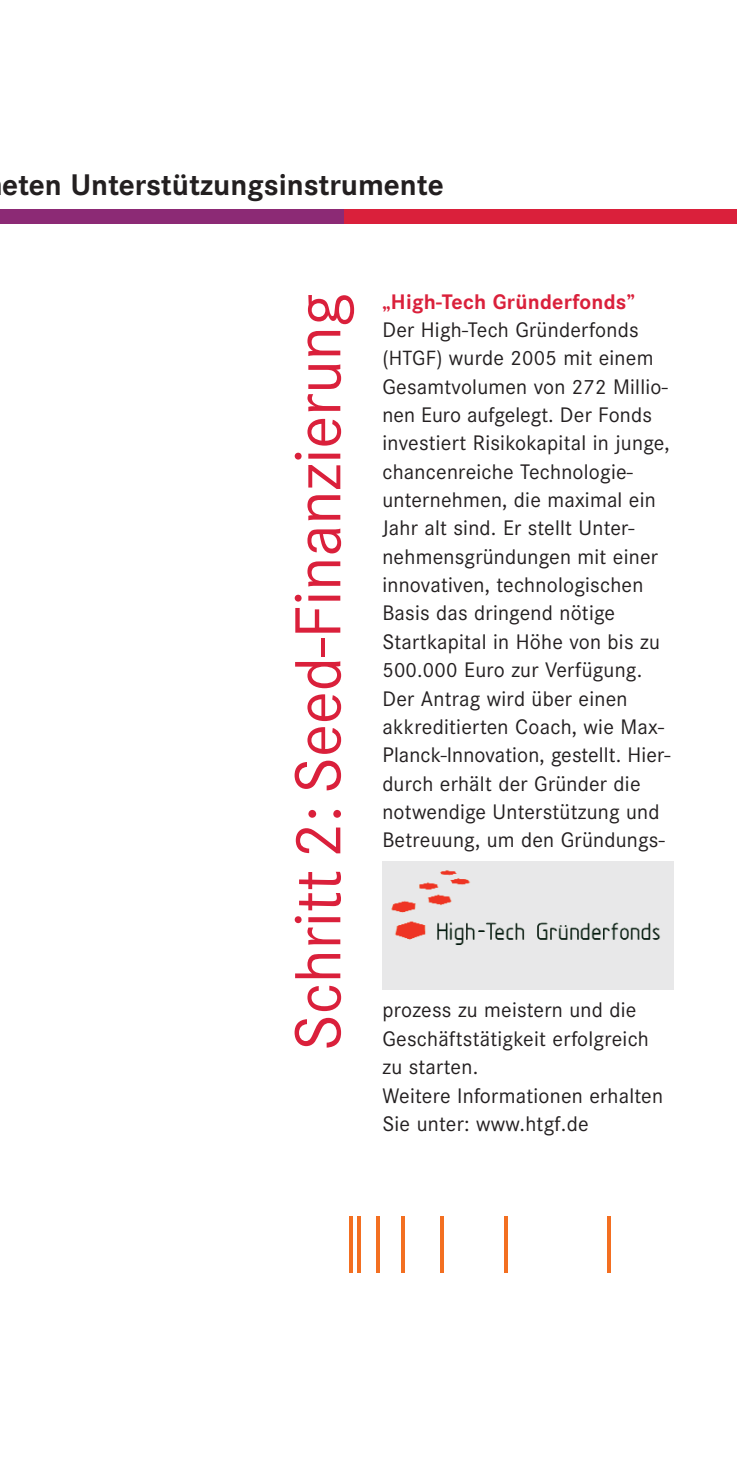
<style>
.page{position:relative;width:737px;height:1482px;background:#fff}
.page>*{position:absolute;margin:0;border:0;box-sizing:border-box;transform-origin:0 0}
.t1{font:67.5px "Corporate S";color:#da203b}
.t2{font:700 31px "Corporate S";color:#231f20}
.t3{font:22px/28.2px "Corporate S";letter-spacing:.01em;color:#231f20}
.t4{font:700 22px "Corporate S";letter-spacing:.01em;color:#da203b}
.s1{font-size:21.5px}
</style>
<div class="page">
<div style="left:0;top:209px;width:344px;height:14px;background:#8c2a75"></div>
<div style="left:344px;top:209px;width:393px;height:14px;background:#da203b"></div>
<img style="left:382px;top:861px;width:291px;height:128px">
<hr style="left:357px;top:1215px;width:3px;height:57px;background:#f36f21">
<hr style="left:376px;top:1215px;width:3px;height:57px;background:#f36f21">
<hr style="left:402px;top:1215px;width:3px;height:57px;background:#f36f21">
<hr style="left:441px;top:1215px;width:3px;height:57px;background:#f36f21">
<hr style="left:504px;top:1215px;width:3px;height:57px;background:#f36f21">
<hr style="left:608px;top:1215px;width:3px;height:57px;background:#f36f21">
<hr style="left:349px;top:1215px;width:3px;height:57px;background:#f36f21">
<h2 class="t2" style="left:2px;top:174px;width:443px">eten Unterstützungsinstrumente</h2>
<h1 class="t1" style="left:295px;top:1051px;width:759px;rotate:-90deg">Schritt 2: Seed-Finanzierung</h1>
<p class="t4" style="left:382px;top:294px;width:254px">„High-Tech Gründerfonds”</p>
<p class="t3" style="left:382px;top:318px;width:290px">Der High-Tech Gründerfonds (<span class="s1">HTGF</span>) wurde <span class="s1">2005</span> mit einem<br>Gesamtvolumen von <span class="s1">272</span> Millio - nen Euro aufgelegt. Der Fonds investiert Risikokapital in junge, chancenreiche Technologie - unternehmen, die maximal ein<br>Jahr alt sind. Er stellt Unter&shy;neh mensgründungen mit einer innovativen, technologischen<br>Basis das dringend nötige<br>Start kapital in Höhe von bis zu<br><span class="s1">500.000</span> Euro zur Verfügung.<br>Der Antrag wird über einen akkreditierten Coach, wie Max-<br>Planck-Innovation, ge stellt. Hier - durch erhält der Grün der die notwendige Unter stützung und<br>Betreuung, um den Grün dungs -</p>
<p class="t3" style="left:382px;top:998px;width:282px">prozess zu meis tern und die<br>Geschäftstätigkeit erfolgreich zu starten.<br>Weitere Informationen erhalten<br>Sie unter: www.htgf.de</p>
</div>
